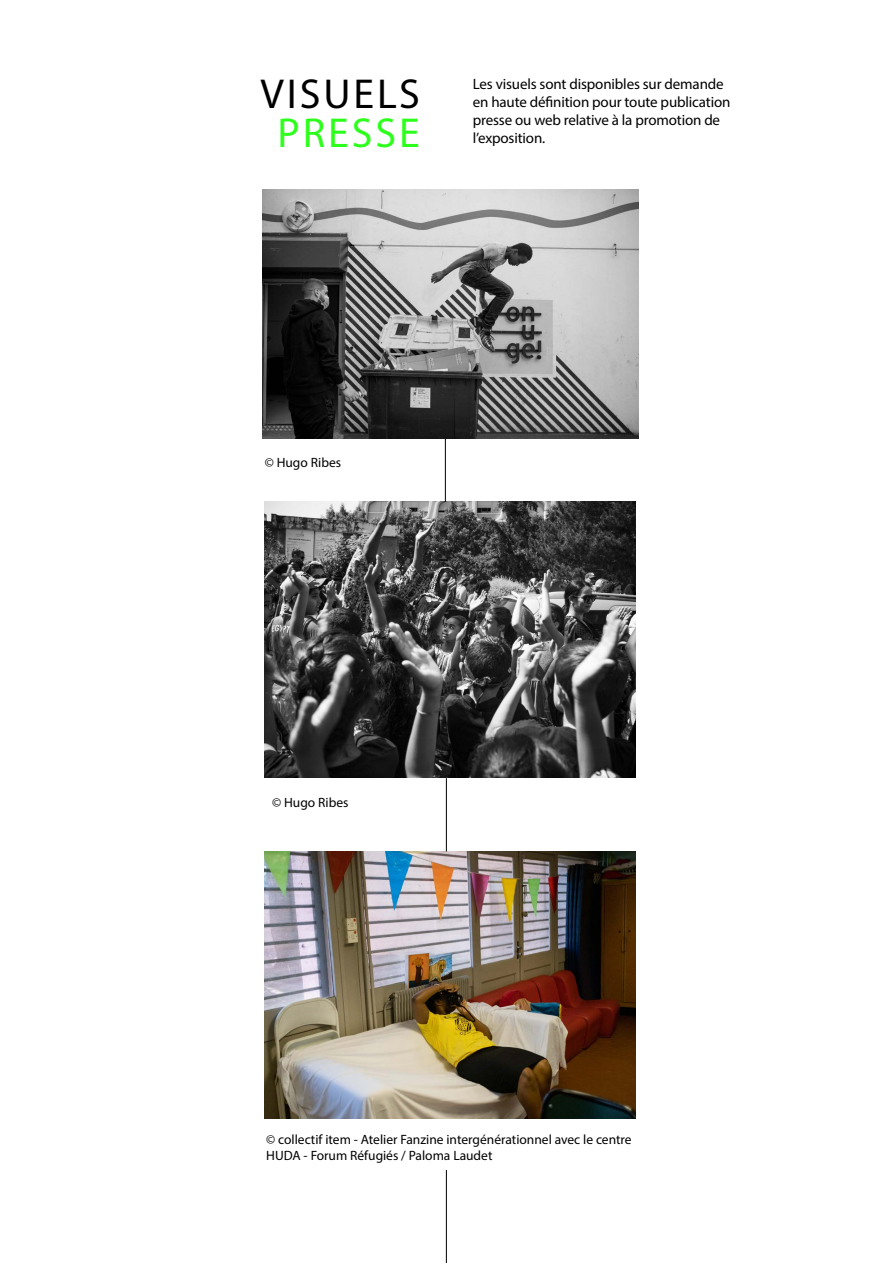
<style>
.page{position:relative;width:893px;height:1263px;background:#fff}
.page>*{position:absolute;margin:0;border:0;box-sizing:border-box;transform-origin:0 0}
.t1{font:42px "Myriad Pro";letter-spacing:.07em;color:#000}
.t2{font:42px "Myriad Pro";letter-spacing:.07em;color:#2dff1c}
.t3{font:15px/18px "Myriad Pro";letter-spacing:-.01em;color:#000}
.t4{font:13.5px/16.2px "Myriad Pro";color:#000}
</style>
<div class="page">
<img style="left:263px;top:189px;width:376px;height:250px">
<img style="left:265px;top:502px;width:371px;height:276px">
<img style="left:265px;top:851px;width:371px;height:267px">
<hr style="left:446px;top:778px;width:1px;height:73px;background:#000">
<hr style="left:446px;top:1170px;width:1px;height:93px;background:#000">
<hr style="left:445px;top:439px;width:1px;height:63px;background:#000">
<h1 class="t1" style="left:260px;top:68px;width:161px">VISUELS</h1>
<h1 class="t2" style="left:277px;top:107px;width:144px">PRESSE</h1>
<p class="t3" style="left:473px;top:74px;width:259px">Les visuels sont disponibles sur demande en haute définition pour toute publication presse ou web relative à la promotion de l’exposition.</p>
<p class="t4" style="left:265px;top:454px;width:78px">© Hugo Ribes</p>
<p class="t4" style="left:272px;top:794px;width:78px">© Hugo Ribes</p>
<p class="t4" style="left:266px;top:1131px;width:367px">© collectif item - Atelier Fanzine intergénérationnel avec le centre<br>HUDA - Forum Réfugiés / Paloma Laudet</p>
</div>
